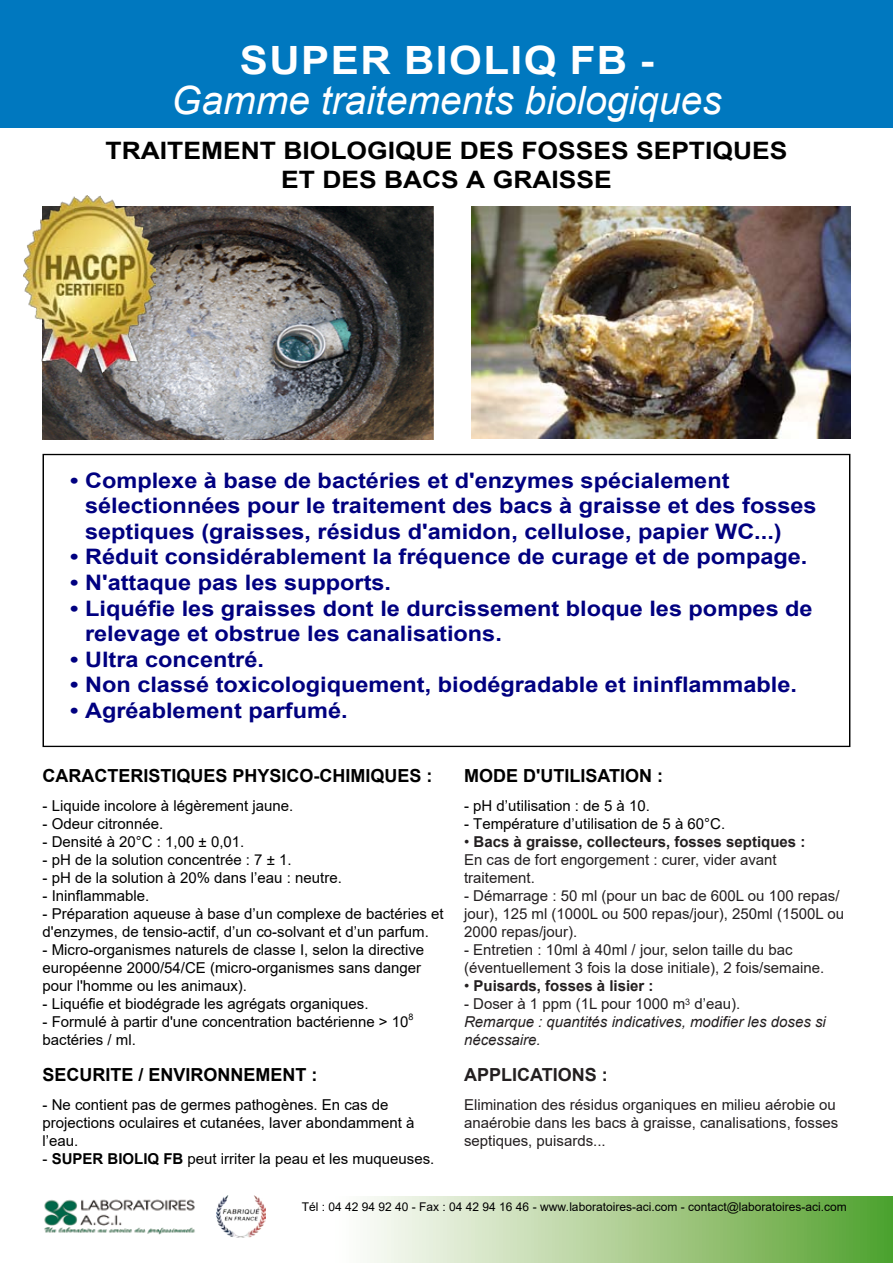
<style>
.page{position:relative;width:893px;height:1263px;background:#fff}
.page>*{position:absolute;margin:0;border:0;box-sizing:border-box;transform-origin:0 0}
.t1{font:italic 39px "Arial";color:#fff}
.t2{font:700 39px "Arial";color:#fff;scale:1.08 1}
.t3{font:700 24px/28.8px "Arial";color:#000;text-align:center;scale:1.1 1}
.t4{font:700 21.3px/25.7px "Arial";color:#000080;scale:1.1 1}
.t5{font:700 18px "Arial";color:#000}
.t6{font:700 18px "Arial";color:#231f20}
.t7{font:15px/18px "Arial";color:#000}
.t8{font:15px/18px "Arial";color:#231f20}
.t9{font:italic 15px/18px "Arial";color:#231f20}
.t10{font:700 15px "Arial";color:#231f20}
.t11{font:12px "Arial";color:#000}
.t12{font:9px "Arial";color:#000}
.s1{font-weight:700}
.s2{font-weight:400}
.s3{font-style:normal}
</style>
<div class="page">
<div style="left:0;top:0;width:893px;height:128px;background:#0078bf"></div>
<svg style="left:216px;top:1196px;width:677px;height:67px"></svg>
<img style="left:44px;top:1199px;width:151px;height:36px">
<img style="left:43px;top:206px;width:391px;height:233px">
<img style="left:471px;top:206px;width:379px;height:232px">
<img style="left:217px;top:1196px;width:48px;height:42px">
<img style="left:23px;top:196px;width:132px;height:176px">
<h1 class="t2" style="left:240px;top:33px;width:28px">supe</h1>
<h1 class="t2" style="left:360px;top:33px;width:64px">r bio</h1>
<h1 class="t2" style="left:483px;top:33px;width:159px">LIQ FB -</h1>
<h1 class="t1" style="left:171px;top:75px;width:552px">Gamme traitements biologiques</h1>
<h2 class="t3" style="left:106px;top:136px;width:621px">TRAITEMENT BIOLOGIQUE DES FOSSES SEPTIQUES<br>ET DES BACS A GRAISSE</h2>
<h3 class="t4" style="left:85px;top:468px;width:667px;text-indent:-15px">• Complexe à base de bactéries et d'enzymes spécialement sélectionnées pour le traitement des bacs à graisse et des fosses septiques (graisses, résidus d'amidon, cellulose, papier WC...)</h3>
<h3 class="t4" style="left:70px;top:544px;width:672px">• Réduit considérablement la fréquence de curage et de pompage.</h3>
<h3 class="t4" style="left:70px;top:570px;width:293px">• N'attaque pas les supports.</h3>
<h3 class="t4" style="left:85px;top:595px;width:663px;text-indent:-15px">• Liquéfie les graisses dont le durcissement bloque les pompes de relevage et obstrue les canalisations.</h3>
<h3 class="t4" style="left:70px;top:647px;width:178px">• Ultra concentré.</h3>
<h3 class="t4" style="left:70px;top:672px;width:662px">• Non classé toxicologiquement, biodégradable et ininflammable.</h3>
<h3 class="t4" style="left:70px;top:698px;width:254px">• Agréablement parfumé.</h3>
<p class="t5" style="left:43px;top:763px;width:392px">CARACTERISTIQUES PHYSICO-CHIMIQUES :</p>
<p class="t7" style="left:43px;top:797px;width:252px">- Liquide incolore à légèrement jaune.</p>
<p class="t7" style="left:43px;top:815px;width:122px">- Odeur citronnée.</p>
<p class="t7" style="left:43px;top:833px;width:203px">- Densité à 20°C : 1,00 ± 0,01.</p>
<p class="t7" style="left:43px;top:851px;width:251px">- pH de la solution concentrée : 7 ± 1.</p>
<p class="t7" style="left:43px;top:869px;width:301px">- pH de la solution à 20% dans l’eau : neutre.</p>
<p class="t7" style="left:43px;top:887px;width:108px">- Ininflammable.</p>
<p class="t7" style="left:43px;top:905px;width:403px">- Préparation aqueuse à base d’un complexe de bactéries et d'enzymes, de tensio-actif, d’un co-solvant et d’un parfum.</p>
<p class="t7" style="left:43px;top:941px;width:383px">- Micro-organismes naturels de classe I, selon la directive européenne 2000/54/CE (micro-organismes sans danger pour l'homme ou les animaux).</p>
<p class="t7" style="left:43px;top:995px;width:328px">- Liquéfie et biodégrade les agrégats organiques.</p>
<p class="t7" style="left:43px;top:1013px;width:367px">- Formulé à partir d'une concentration bactérienne &gt; 10</p>
<p class="t12" style="left:409px;top:1010px;width:7px">8</p>
<p class="t7" style="left:43px;top:1031px;width:95px">bactéries / ml.</p>
<p class="t5" style="left:43px;top:1062px;width:277px">SECURITE / ENVIRONNEMENT :</p>
<p class="t7" style="left:43px;top:1095px;width:373px">- Ne contient pas de germes pathogènes. En cas de projections oculaires et cutanées, laver abondamment à l’eau.</p>
<p class="t7" style="left:43px;top:1149px;width:393px">- <span class="s1">SUPER BIOLIQ FB</span> peut irriter la peau et les muqueuses.</p>
<p class="t5" style="left:464px;top:763px;width:200px">MODE D'UTILISATION :</p>
<p class="t7" style="left:464px;top:797px;width:187px">- pH d’utilisation : de 5 à 10.</p>
<p class="t7" style="left:464px;top:815px;width:263px">- Température d’utilisation de 5 à 60°C.</p>
<p class="t8" style="left:464px;top:833px;width:343px">• <span class="s1">Bacs à graisse, collecteurs, fosses septiques :<br></span>En cas de fort engorgement : curer, vider avant traitement.</p>
<p class="t8" style="left:464px;top:887px;width:381px">- Démarrage : 50 ml (pour un bac de 600L ou 100 repas/ jour), 125 ml (1000L ou 500 repas/jour), 250ml (1500L ou<br>2000 repas/jour).</p>
<p class="t8" style="left:464px;top:941px;width:362px">- Entretien : 10ml à 40ml / jour, selon taille du bac (éventuellement 3 fois la dose initiale), 2 fois/semaine.</p>
<p class="t10" style="left:464px;top:975px;width:191px"><span class="s2">•</span> Puisards, fosses à lisier :</p>
<p class="t9" style="left:464px;top:995px;width:363px"><span class="s3">- Doser à 1 ppm (1L pour 1000 m</span><sup>3</sup> <span class="s3">d’eau).<br></span>Remarque : quantités indicatives, modifier les doses si nécessaire.</p>
<p class="t6" style="left:464px;top:1062px;width:145px">APPLICATIONS :</p>
<p class="t8" style="left:464px;top:1095px;width:376px">Elimination des résidus organiques en milieu aérobie ou anaérobie dans les bacs à graisse, canalisations, fosses septiques, puisards...</p>
<p class="t11" style="left:302px;top:1198px;width:547px">Tél : 04 42 94 92 40 - Fax : 04 42 94 16 46 - www.laboratoires-aci.com - contact@laboratoires-aci.com</p>
</div>
